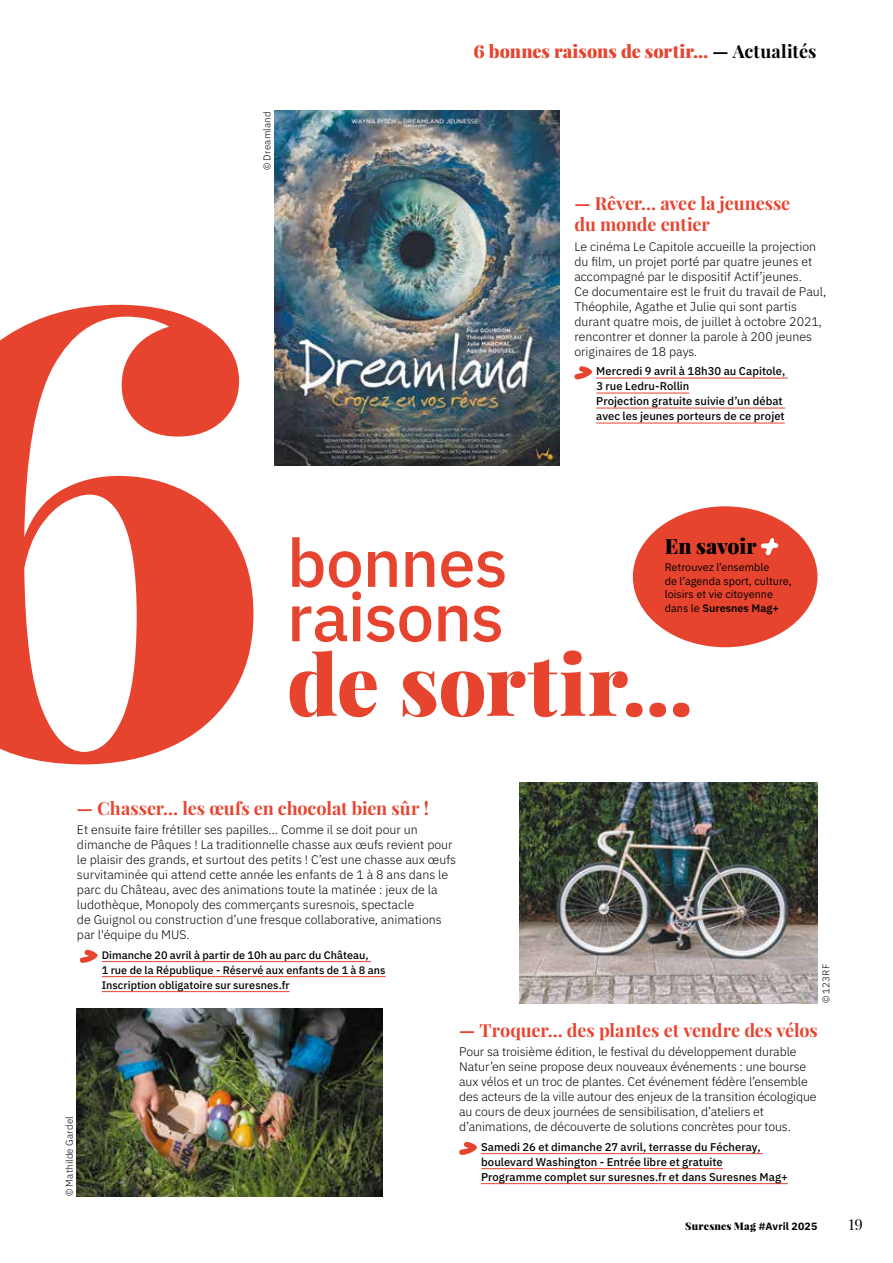
<style>
.page{position:relative;width:893px;height:1263px;background:#fff}
.page>*{position:absolute;margin:0;border:0;box-sizing:border-box;transform-origin:0 0}
.t1{font:900 83.7px "Playfair Display";letter-spacing:.005em;color:#e7442f}
.t2{font:500 67.05px/54.4px "IBM Plex Sans";letter-spacing:-.015em;color:#e7442f}
.t3{font:900 21px "Playfair Display";color:#000}
.t4{font:700 18px/21px "Playfair Display";letter-spacing:-.01em;color:#e7442f}
.t5{font:900 18px "Playfair Display";color:#e7442f}
.t6{font:15px "Playfair Display";color:#000}
.t7{font:300 12.3px/15px "IBM Plex Sans";color:#000}
.t8{font:500 11.25px/15px "IBM Plex Sans";letter-spacing:.005em;color:#000}
.t9{font:500 10.8px/15px "IBM Plex Sans";letter-spacing:.005em;color:#000}
.t10{font:10.8px/13.5px "IBM Plex Sans";color:#000}
.t11{font:900 10.5px "Playfair Display";letter-spacing:.015em;color:#000}
.t12{font:300 9.75px "IBM Plex Sans";letter-spacing:.02em;color:#000}
.s1{font-weight:700;color:#000}
.s2{font-style:italic}
.s3{font-weight:600}
.s4{font-family:"IBM Plex Sans";font-weight:700}
</style>
<div class="page">
<img style="left:519px;top:782px;width:298px;height:221px">
<hr style="left:481px;top:1153px;width:282px;height:1px;background:#e7442f">
<hr style="left:481px;top:1168px;width:242px;height:1px;background:#e7442f">
<hr style="left:481px;top:1183px;width:307px;height:1px;background:#e7442f">
<svg style="left:459px;top:1142px;width:18px;height:13px"></svg>
<img style="left:77px;top:1009px;width:306px;height:187px">
<hr style="left:102px;top:961px;width:269px;height:1px;background:#e7442f">
<hr style="left:102px;top:976px;width:284px;height:1px;background:#e7442f">
<hr style="left:102px;top:991px;width:188px;height:1px;background:#e7442f">
<svg style="left:79px;top:950px;width:19px;height:13px"></svg>
<hr style="left:596px;top:378px;width:192px;height:1px;background:#e7442f">
<hr style="left:596px;top:393px;width:93px;height:1px;background:#e7442f">
<hr style="left:596px;top:408px;width:189px;height:1px;background:#e7442f">
<hr style="left:596px;top:423px;width:189px;height:1px;background:#e7442f">
<svg style="left:574px;top:366px;width:19px;height:13px"></svg>
<div style="left:633px;top:506px;width:184px;height:141px;background:#e7442f;border-radius:50%"></div>
<svg style="left:761px;top:538px;width:17px;height:18px"></svg>
<img style="left:275px;top:110px;width:284px;height:356px">
<svg style="left:0;top:305px;width:253px;height:459px"></svg>
<p class="t12" style="left:260px;top:170px;width:60px;rotate:-90deg">© Dreamland</p>
<h3 class="t5" style="left:473px;top:39px;width:344px">6 bonnes raisons de sortir… <span class="s1">— Actualités</span></h3>
<h3 class="t4" style="left:574px;top:193px;width:217px">— Rêver… avec la jeunesse du monde entier</h3>
<p class="t7" style="left:574px;top:238px;width:253px">Le cinéma Le Capitole accueille la projection du film, un projet porté par quatre jeunes et accompagné par le dispositif Actif’jeunes.<br>Ce documentaire est le fruit du travail de Paul, Théophile, Agathe et Julie qui sont partis durant quatre mois, de juillet à octobre 2021, rencontrer et donner la parole à 200 jeunes originaires de 18 pays<span class="s2">.</span></p>
<p class="t8" style="left:596px;top:363px;width:191px">Mercredi 9 avril à 18h30 au Capitole,<br>3 rue Ledru-Rollin<br>Projection gratuite suivie d’un débat avec les jeunes porteurs de ce projet</p>
<h2 class="t2" style="left:287px;top:530px;width:222px">bonnes raisons</h2>
<h1 class="t1" style="left:287px;top:631px;width:407px">de sortir…</h1>
<h3 class="t3" style="left:665px;top:532px;width:93px">En savoir</h3>
<p class="t10" style="left:665px;top:560px;width:128px">Retrouvez l’ensemble<br>de l’agenda sport, culture, loisirs et vie citoyenne dans le <span class="s3">Suresnes Mag+</span></p>
<h3 class="t4" style="left:77px;top:797px;width:353px">— Chasser… les œufs en chocolat bien sûr !</h3>
<p class="t7" style="left:77px;top:821px;width:381px">Et ensuite faire frétiller ses papilles… Comme il se doit pour un dimanche de Pâques ! La traditionnelle chasse aux œufs revient pour le plaisir des grands, et surtout des petits ! C’est une chasse aux œufs survitaminée qui attend cette année les enfants de 1 à 8 ans dans le parc du Château, avec des animations toute la matinée : jeux de la ludothèque, Monopoly des commerçants suresnois, spectacle<br>de Guignol ou construction d’une fresque collaborative, animations par l'équipe du MUS.</p>
<p class="t9" style="left:102px;top:946px;width:285px">Dimanche 20 avril à partir de 10h au parc du Château,<br>1 rue de la République - Réservé aux enfants de 1 à 8 ans<br>Inscription obligatoire sur suresnes.fr</p>
<p class="t12" style="left:819px;top:1003px;width:41px;rotate:-90deg">© 123RF</p>
<p class="t12" style="left:62px;top:1196px;width:81px;rotate:-90deg">© Mathilde Gardel</p>
<h3 class="t4" style="left:459px;top:1019px;width:360px">— Troquer… des plantes et vendre des vélos</h3>
<p class="t7" style="left:459px;top:1043px;width:359px">Pour sa troisième édition, le festival du développement durable Natur’en seine propose deux nouveaux événements : une bourse aux vélos et un troc de plantes. Cet événement fédère l’ensemble des acteurs de la ville autour des enjeux de la transition écologique au cours de deux journées de sensibilisation, d’ateliers et d’animations, de découverte de solutions concrètes pour tous.</p>
<p class="t8" style="left:481px;top:1138px;width:308px">Samedi 26 et dimanche 27 avril, terrasse du Fécheray, boulevard Washington - Entrée libre et gratuite<br>Programme complet sur suresnes.fr et dans Suresnes Mag+</p>
<p class="t11" style="left:685px;top:1219px;width:134px">Suresnes Mag <span class="s4">#Avril 2025</span></p>
<p class="t6" style="left:849px;top:1215px;width:16px">19</p>
</div>
